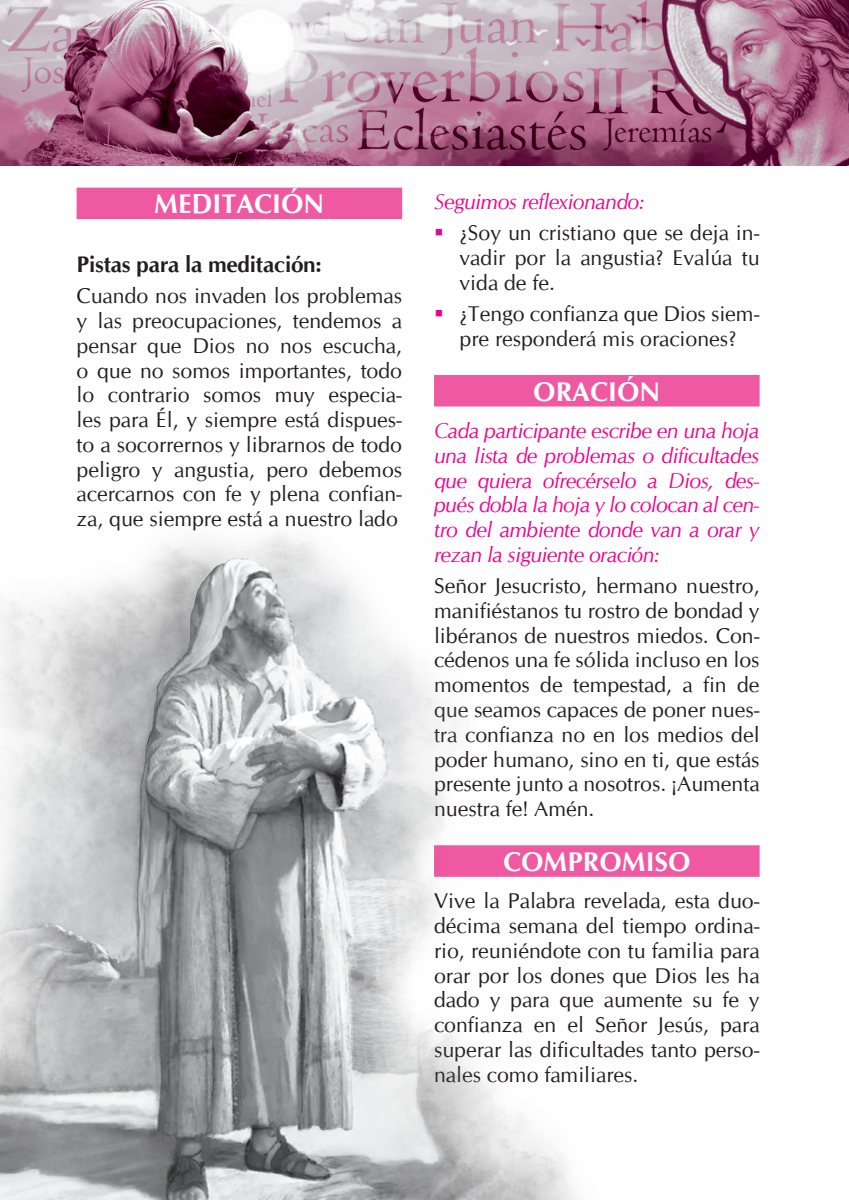
<style>
.page{position:relative;width:849px;height:1200px;background:#fff}
.page>*{position:absolute;margin:0;border:0;box-sizing:border-box;transform-origin:0 0}
.t1{font:700 27px "CG Omega";color:#fff}
.t2{font:700 22.5px "CG Omega";letter-spacing:-.01em;color:#231f20}
.t3{font:21.38px/24.8px "CG Omega";color:#231f20;text-align:justify}
.t4{font:italic 21.38px/24.8px "CG Omega";letter-spacing:-.03em;color:#ed028c;text-align:justify}
</style>
<div class="page">
<img style="left:0;top:0;width:848px;height:376px">
<div style="left:77px;top:187px;width:325px;height:32px;background:#ef59a1"></div>
<div style="left:434px;top:375px;width:325px;height:31px;background:#ef59a1"></div>
<div style="left:434px;top:845px;width:325px;height:31px;background:#ef59a1"></div>
<img style="left:0;top:535px;width:631px;height:664px">
<svg style="left:435px;top:229px;width:7px;height:6px"></svg>
<svg style="left:435px;top:310px;width:7px;height:6px"></svg>
<p class="t1" style="left:154px;top:187px;width:172px">MEDITACIÓN</p>
<p class="t2" style="left:77px;top:250px;width:246px">Pistas para la meditación:</p>
<p class="t3" style="left:77px;top:284px;width:327px">Cuando nos invaden los problemas y las preocupaciones, tendemos a pensar que Dios no nos escucha, o que no somos importantes, todo lo contrario somos muy especia&shy;les para Él, y siempre está dispues&shy;to a socorrernos y librarnos de todo peligro y angustia, pero debemos acercarnos con fe y plena confian&shy;za, que siempre está a nuestro lado</p>
<p class="t4" style="left:434px;top:189px;width:212px">Seguimos reflexionando:</p>
<p class="t3" style="left:459px;top:221px;width:301px">¿Soy un cristiano que se deja in&shy;vadir por la angustia? Evalúa tu vida de fe.</p>
<p class="t3" style="left:459px;top:301px;width:301px">¿Tengo confianza que Dios siem&shy;pre responderá mis oraciones?</p>
<p class="t1" style="left:533px;top:374px;width:128px">ORACIÓN</p>
<p class="t4" style="left:434px;top:418px;width:327px">Cada participante escribe en una hoja una lista de problemas o dificultades que quiera ofrecérselo a Dios, des&shy;pués dobla la hoja y lo colocan al cen&shy;tro del ambiente donde van a orar y rezan la siguiente oración:</p>
<p class="t3" style="left:434px;top:573px;width:327px">Señor Jesucristo, hermano nuestro, manifiéstanos tu rostro de bondad y libéranos de nuestros miedos. Con&shy;cédenos una fe sólida incluso en los momentos de tempestad, a fin de que seamos capaces de poner nues&shy;tra confianza no en los medios del poder humano, sino en ti, que estás presente junto a nosotros. ¡Aumenta nuestra fe! Amén.</p>
<p class="t1" style="left:503px;top:844px;width:189px">COMPROMISO</p>
<p class="t3" style="left:434px;top:888px;width:327px">Vive la Palabra revelada, esta duo&shy;décima semana del tiempo ordina&shy;rio, reuniéndote con tu familia para orar por los dones que Dios les ha dado y para que aumente su fe y confianza en el Señor Jesús, para superar las dificultades tanto perso&shy;nales como familiares.</p>
</div>
